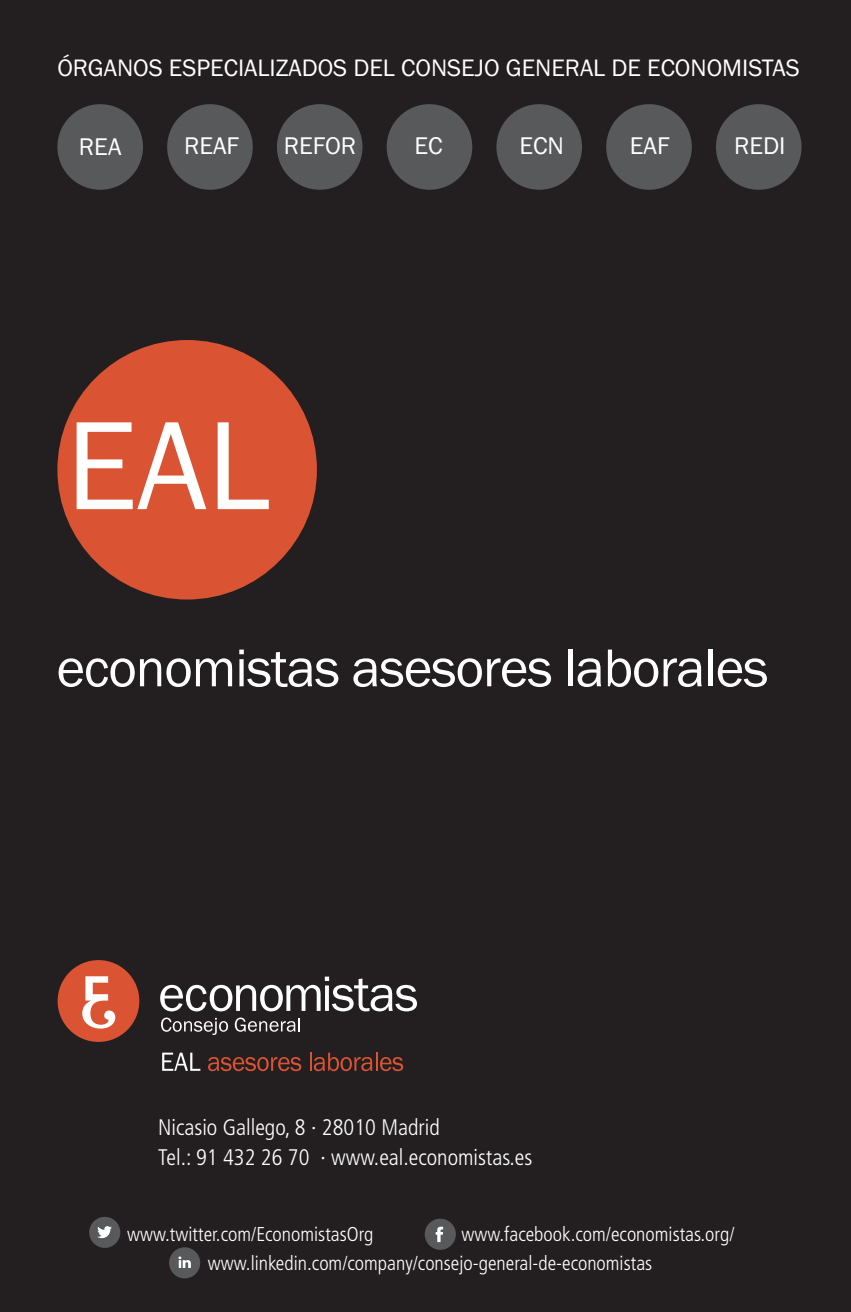
<style>
.page{position:relative;width:851px;height:1312px;background:#fff}
.page>*{position:absolute;margin:0;border:0;box-sizing:border-box;transform-origin:0 0}
.t1{font:130px "Franklin Gothic";color:#fff}
.t2{font:55px "Franklin Gothic";letter-spacing:-.02em;color:#fff}
.t3{font:25px "Franklin Gothic";color:#fff}
.t4{font:24.75px "Franklin Gothic";color:#fff}
.t5{font:300 condensed 22.5px/30px "Frutiger";color:#fff}
.t6{font:300 condensed 20px "Frutiger";color:#fff}
</style>
<div class="page">
<div style="left:1px;top:0;width:849px;height:1311px;background:#231f20"></div>
<div style="left:57px;top:340px;width:260px;height:259px;background:#da5333;border-radius:50%"></div>
<div style="left:424px;top:1218px;width:32px;height:31px;background:#58595b;border-radius:50%"></div>
<svg style="left:435px;top:1226px;width:8px;height:15px"></svg>
<div style="left:89px;top:1216px;width:31px;height:31px;background:#58595b;border-radius:50%"></div>
<svg style="left:97px;top:1226px;width:15px;height:11px"></svg>
<div style="left:169px;top:1246px;width:31px;height:31px;background:#58595b;border-radius:50%"></div>
<svg style="left:178px;top:1256px;width:13px;height:11px"></svg>
<div style="left:167px;top:104px;width:86px;height:86px;background:#58595b;border-radius:50%"></div>
<div style="left:277px;top:104px;width:85px;height:86px;background:#58595b;border-radius:50%"></div>
<div style="left:386px;top:104px;width:86px;height:86px;background:#58595b;border-radius:50%"></div>
<div style="left:715px;top:104px;width:86px;height:86px;background:#58595b;border-radius:50%"></div>
<div style="left:496px;top:104px;width:86px;height:86px;background:#58595b;border-radius:50%"></div>
<div style="left:606px;top:104px;width:85px;height:86px;background:#58595b;border-radius:50%"></div>
<div style="left:57px;top:104px;width:86px;height:86px;background:#58595b;border-radius:50%"></div>
<svg style="left:162px;top:1052px;width:38px;height:18px"></svg>
<svg style="left:208px;top:1056px;width:93px;height:14px"></svg>
<svg style="left:309px;top:1052px;width:94px;height:18px;background:#592e25"></svg>
<div style="left:58px;top:959px;width:81px;height:82px;background:#da5333;border-radius:50%"></div>
<svg style="left:82px;top:976px;width:33px;height:52px"></svg>
<svg style="left:160px;top:976px;width:257px;height:35px"></svg>
<svg style="left:161px;top:1017px;width:67px;height:17px"></svg>
<svg style="left:235px;top:1017px;width:65px;height:14px"></svg>
<p class="t4" style="left:57px;top:59px;width:743px">ÓRGANOS ESPECIALIZADOS DEL CONSEJO GENERAL DE ECONOMISTAS</p>
<p class="t3" style="left:79px;top:137px;width:44px">REA</p>
<p class="t3" style="left:184px;top:137px;width:57px">REAF</p>
<p class="t3" style="left:284px;top:137px;width:74px">REFOR</p>
<p class="t3" style="left:414px;top:137px;width:30px">EC</p>
<p class="t3" style="left:519px;top:137px;width:46px">ECN</p>
<p class="t3" style="left:629px;top:137px;width:41px">EAF</p>
<p class="t3" style="left:734px;top:137px;width:53px">REDI</p>
<h1 class="t1" style="left:66px;top:420px;width:206px">EAL</h1>
<h2 class="t2" style="left:56px;top:648px;width:713px">economistas asesores laborales</h2>
<p class="t5" style="left:158px;top:1113px;width:375px">Nicasio Gallego, 8 · 28010 Madrid<br>Tel.: 91 432 26 70 · www.eal.economistas.es</p>
<p class="t6" style="left:127px;top:1225px;width:248px">www.twitter.com/EconomistasOrg</p>
<p class="t6" style="left:461px;top:1225px;width:274px">www.facebook.com/economistas.org/</p>
<p class="t6" style="left:208px;top:1254px;width:446px">www.linkedin.com/company/consejo-general-de-economistas</p>
</div>
